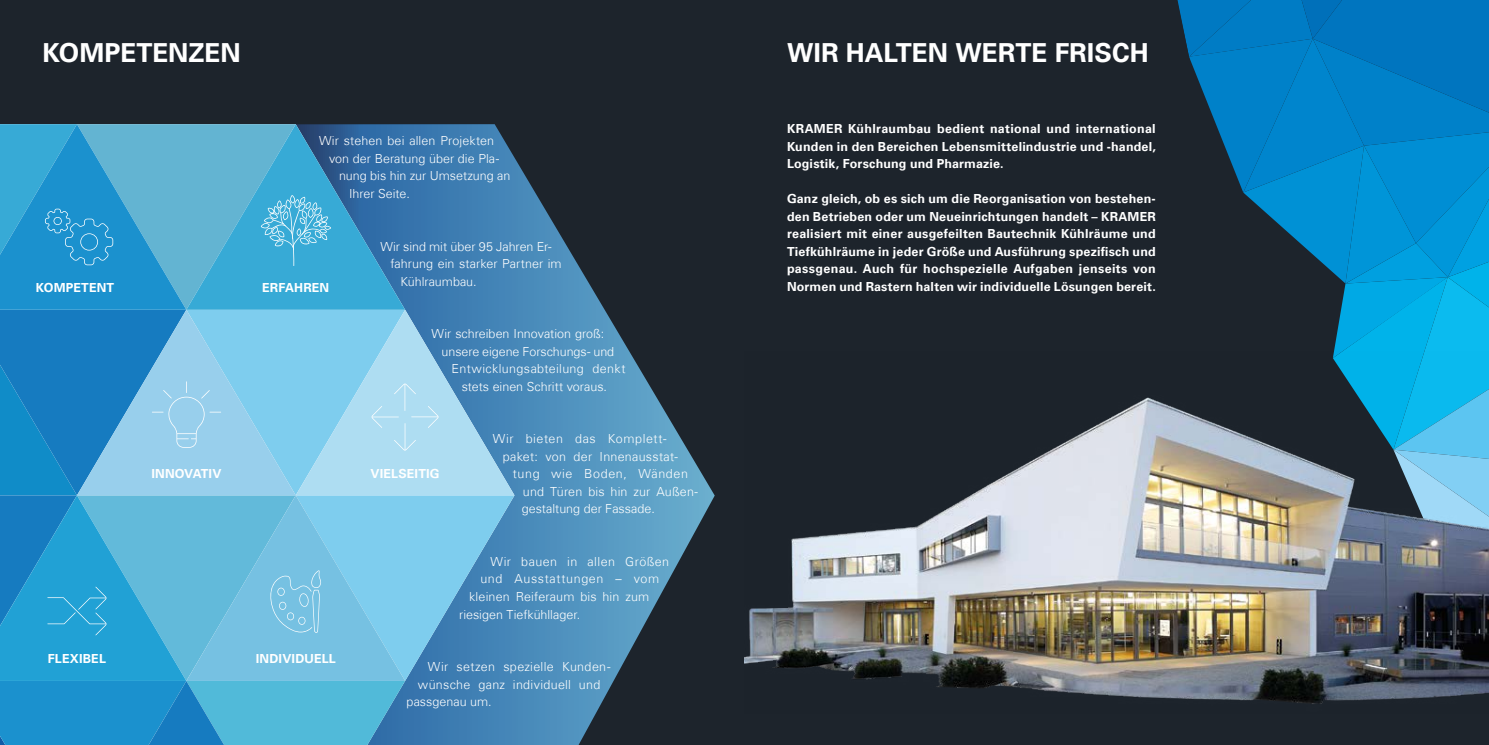
<style>
.page{position:relative;width:1489px;height:745px;background:#fff}
.page>*{position:absolute;margin:0;border:0;box-sizing:border-box;transform-origin:0 0}
.t1{font:700 26.25px "Univers Com 65";color:#fff}
.t2{font:700 12.5px/17.5px "Univers Com 65";letter-spacing:.015em;color:#fff;text-align:justify}
.t3{font:300 12.5px "Univers Com 45";letter-spacing:.01em;color:#fff}
.t4{font:300 12.5px "Univers Com 45";letter-spacing:.045em;color:#fff}
.t5{font:300 12.5px "Univers Com 45";letter-spacing:.03em;color:#fff}
.t6{font:300 12.5px "Univers Com 45";letter-spacing:.035em;color:#fff}
.t7{font:300 12.5px "Univers Com 45";letter-spacing:.05em;color:#fff}
</style>
<div class="page">
<div style="left:0;top:0;width:1488px;height:744px;background:#1d242c"></div>
<svg style="left:1177px;top:0;width:311px;height:351px"></svg>
<svg style="left:514px;top:157px;width:200px;height:587px"></svg>
<img style="left:744px;top:351px;width:744px;height:353px">
<svg style="left:0;top:124px;width:514px;height:620px;background:#53a8d3"></svg>
<h1 class="t1" style="left:43px;top:37px;width:200px">KOMPETENZEN</h1>
<h1 class="t1" style="left:787px;top:37px;width:363px">WIR HALTEN WERTE FRISCH</h1>
<p class="t2" style="left:36px;top:279px;width:80px">KOMPETENT</p>
<p class="t2" style="left:151px;top:464px;width:71px">INNOVATIV</p>
<p class="t3" style="left:319px;top:133px;width:176px">Wir stehen bei allen Projekten</p>
<p class="t3" style="left:329px;top:151px;width:171px">von der Beratung über die Pla-</p>
<p class="t3" style="left:339px;top:168px;width:173px">nung bis hin zur Umsetzung an</p>
<p class="t3" style="left:349px;top:186px;width:62px">Ihrer Seite.</p>
<p class="t2" style="left:262px;top:279px;width:69px">ERFAHREN</p>
<p class="t3" style="left:380px;top:238px;width:173px">Wir sind mit über 95 Jahren Er-</p>
<p class="t3" style="left:390px;top:256px;width:173px">fahrung ein starker Partner im</p>
<p class="t3" style="left:400px;top:273px;width:78px">Kühlraumbau.</p>
<p class="t3" style="left:431px;top:326px;width:174px">Wir schreiben Innovation groß:</p>
<p class="t3" style="left:441px;top:343px;width:174px">unsere eigene Forschungs- und</p>
<p class="t5" style="left:451px;top:361px;width:175px">Entwicklungsabteilung denkt</p>
<p class="t3" style="left:461px;top:378px;width:147px">stets einen Schritt voraus.</p>
<p class="t2" style="left:370px;top:464px;width:71px">VIELSEITIG</p>
<p class="t4" style="left:493px;top:431px;width:175px">Wir bieten das Komplett-</p>
<p class="t3" style="left:503px;top:448px;width:176px">paket: von der Innenausstat-</p>
<p class="t4" style="left:513px;top:466px;width:176px">tung wie Boden, Wänden</p>
<p class="t3" style="left:523px;top:483px;width:177px">und Türen bis hin zur Außen-</p>
<p class="t3" style="left:521px;top:501px;width:135px">gestaltung der Fassade.</p>
<p class="t6" style="left:490px;top:553px;width:180px">Wir bauen in allen Größen</p>
<p class="t7" style="left:480px;top:571px;width:180px">und Ausstattungen – vom</p>
<p class="t3" style="left:469px;top:588px;width:181px">kleinen Reiferaum bis hin zum</p>
<p class="t3" style="left:459px;top:606px;width:123px">riesigen Tiefkühllager.</p>
<p class="t2" style="left:48px;top:650px;width:59px">FLEXIBEL</p>
<p class="t2" style="left:256px;top:650px;width:81px">INDIVIDUELL</p>
<p class="t3" style="left:428px;top:658px;width:184px">Wir setzen spezielle Kunden-</p>
<p class="t3" style="left:418px;top:676px;width:184px">wünsche ganz individuell und</p>
<p class="t3" style="left:406px;top:693px;width:86px">passgenau um.</p>
<p class="t2" style="left:787px;top:120px;width:370px">KRAMER Kühlraumbau bedient national und international Kunden in den Bereichen Lebensmittelindustrie und -handel, Logistik, Forschung und Pharmazie.</p>
<p class="t2" style="left:787px;top:190px;width:370px">Ganz gleich, ob es sich um die Reorganisation von bestehen&shy;den Betrieben oder um Neueinrichtungen handelt – KRAMER realisiert mit einer ausgefeilten Bautechnik Kühlräume und Tiefkühlräume in jeder Größe und Ausführung spezifisch und passgenau. Auch für hochspezielle Aufgaben jenseits von Normen und Rastern halten wir individuelle Lösungen bereit.</p>
</div>
